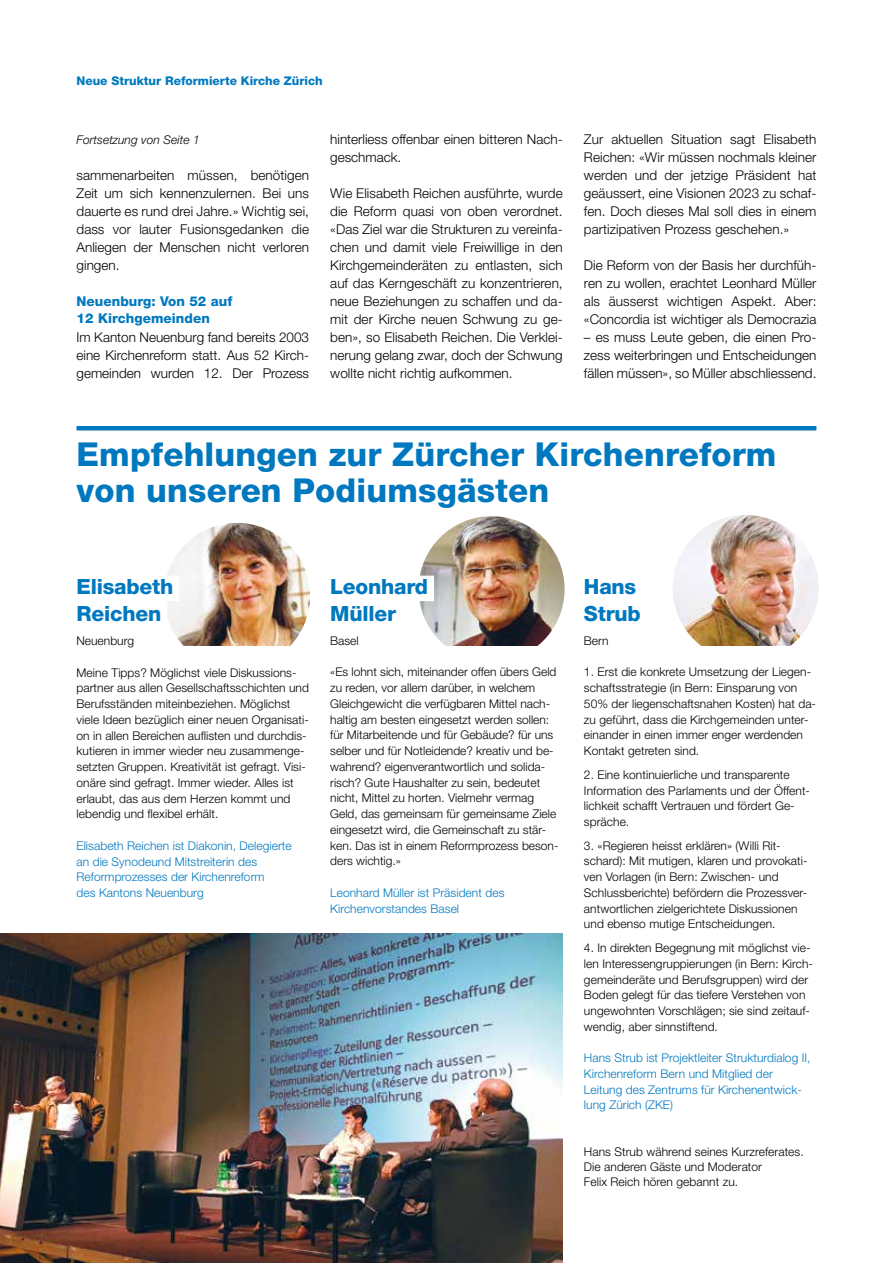
<style>
.page{position:relative;width:893px;height:1263px;background:#fff}
.page>*{position:absolute;margin:0;border:0;box-sizing:border-box;transform-origin:0 0}
.t1{font:800 33px/36px "Helvetica Neue LT Std";letter-spacing:.005em;color:#0078bf}
.t2{font:800 21px/27px "Helvetica Neue LT Std";letter-spacing:-.01em;color:#0078bf}
.t3{font:300 13.5px/18px "Helvetica Neue LT Pro";color:#000;text-align:justify}
.t4{font:800 13.5px/16.5px "Helvetica Neue LT Std";letter-spacing:.005em;color:#0078bf}
.t5{font:300 12px/15.8px "Helvetica Neue LT Pro";letter-spacing:.005em;color:#000}
.t6{font:300 12px/15.8px "Helvetica Neue LT Pro";letter-spacing:.005em;color:#0078bf}
.t7{font:800 12px "Helvetica Neue LT Std";color:#0078bf}
.t8{font:italic 300 12px "Helvetica Neue LT Pro";letter-spacing:.005em;color:#000}
.s1{color:#fff}
</style>
<div class="page">
<img style="left:164px;top:523px;width:146px;height:146px;border-radius:73px">
<img style="left:419px;top:516px;width:146px;height:146px;border-radius:73px">
<hr style="left:77px;top:426px;width:739px;height:4px;background:#0078bf">
<img style="left:673px;top:515px;width:146px;height:146px;border-radius:73px">
<div style="left:77px;top:647px;width:739px;height:490px;background:#fff"></div>
<img style="left:0;top:934px;width:563px;height:329px">
<div style="left:77px;top:576px;width:102px;height:25px;background:#fff"></div>
<div style="left:77px;top:603px;width:90px;height:25px;background:#fff"></div>
<div style="left:330px;top:576px;width:104px;height:25px;background:#fff"></div>
<p class="t7" style="left:77px;top:74px;width:248px">Neue Struktur Reformierte Kirche Zürich</p>
<p class="t8" style="left:77px;top:132px;width:125px">Fortsetzung von Seite 1</p>
<p class="t3" style="left:77px;top:166px;width:234px">sammenarbeiten müssen, benötigen Zeit um sich kennenzulernen. Bei uns dauerte es rund drei Jahre.» Wichtig sei, dass vor lauter Fusionsgedanken die Anliegen der Menschen nicht verloren gingen.</p>
<p class="t4" style="left:77px;top:293px;width:157px">Neuenburg: Von 52 auf<br>12 Kirchgemeinden</p>
<p class="t3" style="left:77px;top:328px;width:234px">Im Kanton Neuenburg fand bereits 2003 eine Kirchenreform statt. Aus 52 Kirch&shy;gemeinden wurden 12. Der Prozess</p>
<p class="t3" style="left:330px;top:130px;width:234px">hinterliess offenbar einen bitteren Nach&shy;geschmack.</p>
<p class="t3" style="left:330px;top:184px;width:234px">Wie Elisabeth Reichen ausführte, wurde die Reform quasi von oben verordnet. «Das Ziel war die Strukturen zu vereinfa&shy;chen und damit viele Freiwillige in den Kirchgemeinderäten zu entlasten, sich auf das Kerngeschäft zu konzentrieren, neue Beziehungen zu schaffen und da&shy;mit der Kirche neuen Schwung zu ge&shy;ben», so Elisabeth Reichen. Die Verklei&shy;nerung gelang zwar, doch der Schwung wollte nicht richtig aufkommen.</p>
<p class="t3" style="left:584px;top:130px;width:234px">Zur aktuellen Situation sagt Elisabeth Reichen: «Wir müssen nochmals kleiner werden und der jetzige Präsident hat geäussert, eine Visionen 2023 zu schaf&shy;fen. Doch dieses Mal soll dies in einem partizipativen Prozess geschehen.»</p>
<p class="t3" style="left:584px;top:256px;width:234px">Die Reform von der Basis her durchfüh&shy;ren zu wollen, erachtet Leonhard Müller als äusserst wichtigen Aspekt. Aber: «Concordia ist wichtiger als Democrazia</p>
<p class="t3" style="left:584px;top:328px;width:234px">– es muss Leute geben, die einen Pro&shy;zess weiterbringen und Entscheidungen fällen müssen», so Müller abschliessend.</p>
<h1 class="t1" style="left:77px;top:436px;width:701px">Empfehlungen zur Zürcher Kirchenreform von unseren Podiumsgästen</h1>
<h2 class="t2" style="left:77px;top:573px;width:104px">Elisabeth<span class="s1">i<br></span>Reichen</h2>
<p class="t5" style="left:77px;top:633px;width:65px">Neuenburg <span class="s1">i</span></p>
<p class="t5" style="left:77px;top:664px;width:234px">Meine Tipps? Möglichst viele Diskussions&shy;partner aus allen Gesellschaftsschichten und Berufsständen miteinbeziehen. Möglichst viele Ideen bezüglich einer neuen Organisati&shy;on in allen Bereichen auflisten und durchdis&shy;kutieren in immer wieder neu zusammenge&shy;setzten Gruppen. Kreativität ist gefragt. Visi&shy;onäre sind gefragt. Immer wieder. Alles ist erlaubt, das aus dem Herzen kommt und lebendig und flexibel erhält.</p>
<p class="t6" style="left:77px;top:837px;width:217px">Elisabeth Reichen ist Diakonin, Delegierte an die Synodeund Mitstreiterin des Reformprozesses der Kirchenreform<br>des Kantons Neuenburg</p>
<h2 class="t2" style="left:330px;top:573px;width:105px">Leonhard<span class="s1">i<br></span>Müller</h2>
<p class="t5" style="left:330px;top:633px;width:36px">Basel <span class="s1">i</span></p>
<p class="t5" style="left:330px;top:664px;width:230px">«Es lohnt sich, miteinander offen übers Geld zu reden, vor allem darüber, in welchem Gleichgewicht die verfügbaren Mittel nach&shy;haltig am besten eingesetzt werden sollen: für Mitarbeitende und für Gebäude? für uns selber und für Notleidende? kreativ und be&shy;wahrend? eigenverantwortlich und solida&shy;risch? Gute Haushalter zu sein, bedeutet nicht, Mittel zu horten. Vielmehr vermag Geld, das gemeinsam für gemeinsame Ziele eingesetzt wird, die Gemeinschaft zu stär&shy;ken. Das ist in einem Reformprozess beson&shy;ders wichtig.»</p>
<p class="t6" style="left:330px;top:884px;width:176px">Leonhard Müller ist Präsident des<br>Kirchenvorstandes Basel</p>
<h2 class="t2" style="left:584px;top:573px;width:60px">Hans<span class="s1">i<br></span>Strub</h2>
<p class="t5" style="left:584px;top:633px;width:32px">Bern <span class="s1">i</span></p>
<p class="t5" style="left:584px;top:664px;width:234px">1. Erst die konkrete Umsetzung der Liegen&shy;schaftsstrategie (in Bern: Einsparung von 50% der liegenschaftsnahen Kosten) hat da&shy;zu geführt, dass die Kirchgemeinden unter&shy;einander in einen immer enger werdenden Kontakt getreten sind.</p>
<p class="t5" style="left:584px;top:766px;width:228px">2. Eine kontinuierliche und transparente Information des Parlaments und der Öffent&shy;lichkeit schafft Vertrauen und fördert Ge&shy;spräche.</p>
<p class="t5" style="left:584px;top:837px;width:225px">3. «Regieren heisst erklären» (Willi Rit&shy;schard): Mit mutigen, klaren und provokati&shy;ven Vorlagen (in Bern: Zwischen- und Schlussberichte) befördern die Prozessver&shy;antwortlichen zielgerichtete Diskussionen und ebenso mutige Entscheidungen.</p>
<p class="t5" style="left:584px;top:940px;width:231px">4. In direkten Begegnung mit möglichst vie&shy;len Interessengruppierungen (in Bern: Kirch&shy;gemeinderäte und Berufsgruppen) wird der Boden gelegt für das tiefere Verstehen von ungewohnten Vorschlägen; sie sind zeitauf&shy;wendig, aber sinnstiftend.</p>
<p class="t6" style="left:584px;top:1050px;width:228px">Hans Strub ist Projektleiter Strukturdialog II, Kirchenreform Bern und Mitglied der Leitung des Zentrums für Kirchenentwick&shy;lung Zürich (ZKE)</p>
<p class="t5" style="left:584px;top:1144px;width:221px;line-height:15px">Hans Strub während seines Kurzreferates.<br>Die anderen Gäste und Moderator<br>Felix Reich hören gebannt zu.</p>
</div>
